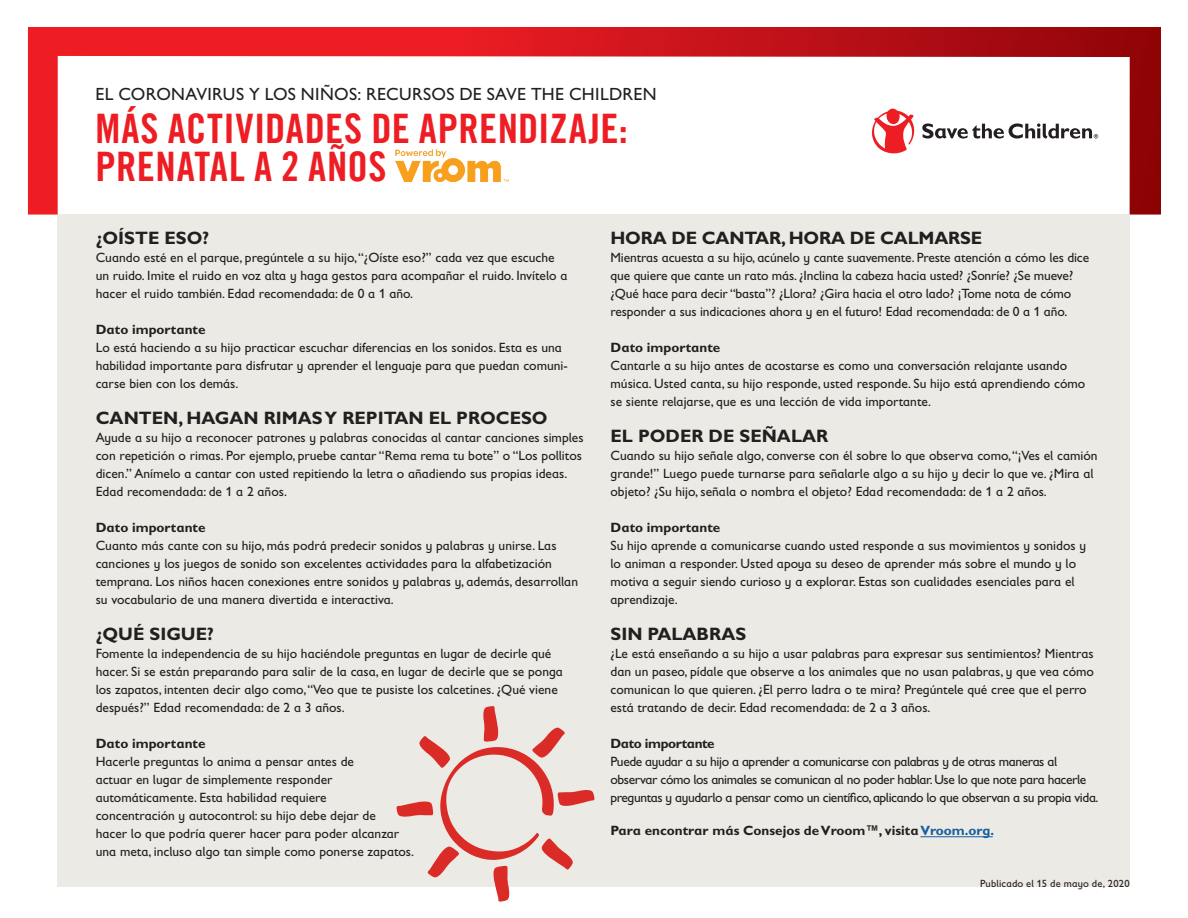
<style>
.page{position:relative;width:1188px;height:918px;background:#fff}
.page>*{position:absolute;margin:0;border:0;box-sizing:border-box;transform-origin:0 0}
.t1{font:40.8px/38.2px "Trade Gothic LT Com Bd Cn 20";letter-spacing:.01em;color:#ee1d23}
.t2{font:700 18px "Gill Sans Infant Std";color:#231f20}
.t3{font:17.7px "Gill Sans Infant Std";letter-spacing:.02em;color:#231f20}
.t4{font:13.5px/18px "Gill Sans Infant Std";color:#231f20}
.t5{font:13.5px/18px "Gill Sans Infant Std";letter-spacing:-.03em;color:#231f20}
.t6{font:700 13.5px "Gill Sans Infant Std";color:#231f20}
.t7{font:700 13.5px "Gill Sans Infant Std";letter-spacing:-.03em;color:#231f20}
.t8{font:10.5px "Gill Sans Infant Std";letter-spacing:.02em;color:#231f20}
.s1{color:#175d9e}
</style>
<div class="page">
<svg style="left:28px;top:27px;width:1133px;height:188px"></svg>
<svg style="left:872px;top:108px;width:44px;height:46px"></svg>
<svg style="left:922px;top:123px;width:176px;height:16px"></svg>
<div style="left:57px;top:214px;width:1073px;height:672px;background:#eceae4"></div>
<img style="left:395px;top:149px;width:114px;height:33px">
<svg style="left:395px;top:706px;width:201px;height:196px"></svg>
<hr style="left:920px;top:836px;width:73px;height:1px;background:#175d9e">
<h3 class="t3" style="left:96px;top:84px;width:563px">EL CORONAVIRUS Y LOS NIÑOS: RECURSOS DE SAVE THE CHILDREN</h3>
<h1 class="t1" style="left:96px;top:109px;width:534px">MÁS ACTIVIDADES DE APRENDIZAJE:<br>PRENATAL A 2 AÑOS</h1>
<h2 class="t2" style="left:96px;top:228px;width:115px">¿OÍSTE ESO?</h2>
<p class="t4" style="left:96px;top:249px;width:473px">Cuando esté en el parque, pregúntele a su hijo, “¿Oíste eso?” cada vez que escuche un ruido. Imite el ruido en voz alta y haga gestos para acompañar el ruido. Invítelo a hacer el ruido también. Edad recomendada: de 0 a 1 año.</p>
<p class="t6" style="left:96px;top:322px;width:111px">Dato importante</p>
<p class="t4" style="left:96px;top:339px;width:474px">Lo está haciendo a su hijo practicar escuchar diferencias en los sonidos. Esta es una habilidad importante para disfrutar y aprender el lenguaje para que puedan comuni&shy;carse bien con los demás.</p>
<h2 class="t2" style="left:96px;top:408px;width:453px">CANTEN, HAGAN RIMAS Y REPITAN EL PROCESO</h2>
<p class="t4" style="left:96px;top:429px;width:489px">Ayude a su hijo a reconocer patrones y palabras conocidas al cantar canciones simples con repetición o rimas. Por ejemplo, pruebe cantar “Rema rema tu bote” o “Los pollitos dicen.” Anímelo a cantar con usted repitiendo la letra o añadiendo sus propias ideas.<br>Edad recomendada: de 1 a 2 años.</p>
<p class="t6" style="left:96px;top:520px;width:111px">Dato importante</p>
<p class="t4" style="left:96px;top:537px;width:484px">Cuanto más cante con su hijo, más podrá predecir sonidos y palabras y unirse. Las canciones y los juegos de sonido son excelentes actividades para la alfabetización temprana. Los niños hacen conexiones entre sonidos y palabras y, además, desarrollan su vocabulario de una manera divertida e interactiva.</p>
<h2 class="t2" style="left:96px;top:624px;width:120px">¿QUÉ SIGUE?</h2>
<p class="t4" style="left:96px;top:645px;width:469px">Fomente la independencia de su hijo haciéndole preguntas en lugar de decirle qué hacer. Si se están preparando para salir de la casa, en lugar de decirle que se ponga los zapatos, intenten decir algo como, “Veo que te pusiste los calcetines. ¿Qué viene después?” Edad recomendada: de 2 a 3 años.</p>
<p class="t6" style="left:96px;top:736px;width:111px">Dato importante</p>
<p class="t4" style="left:96px;top:753px;width:320px">Hacerle preguntas lo anima a pensar antes de<br>actuar en lugar de simplemente responder automáticamente. Esta habilidad requiere<br>concentración y autocontrol: su hijo debe dejar de<br>hacer lo que podría querer hacer para poder alcanzar una meta, incluso algo tan simple como ponerse zapatos.</p>
<h2 class="t2" style="left:611px;top:228px;width:373px">HORA DE CANTAR, HORA DE CALMARSE</h2>
<p class="t4" style="left:611px;top:249px;width:480px">Mientras acuesta a su hijo, acúnelo y cante suavemente. Preste atención a cómo les dice que quiere que cante un rato más. ¿Inclina la cabeza hacia usted? ¿Sonríe? ¿Se mueve? ¿Qué hace para decir “basta”? ¿Llora? ¿Gira hacia el otro lado? ¡Tome nota de cómo responder a sus indicaciones ahora y en el futuro! Edad recomendada: de 0 a 1 año.</p>
<p class="t6" style="left:611px;top:340px;width:111px">Dato importante</p>
<p class="t4" style="left:611px;top:357px;width:476px">Cantarle a su hijo antes de acostarse es como una conversación relajante usando música. Usted canta, su hijo responde, usted responde. Su hijo está aprendiendo cómo se siente relajarse, que es una lección de vida importante.</p>
<h2 class="t2" style="left:611px;top:426px;width:219px">EL PODER DE SEÑALAR</h2>
<p class="t4" style="left:611px;top:447px;width:489px">Cuando su hijo señale algo, converse con él sobre lo que observa como, “¡Ves el camión grande!” Luego puede turnarse para señalarle algo a su hijo y decir lo que ve. ¿Mira al objeto? ¿Su hijo, señala o nombra el objeto? Edad recomendada: de 1 a 2 años.</p>
<p class="t6" style="left:611px;top:520px;width:111px">Dato importante</p>
<p class="t4" style="left:611px;top:537px;width:477px">Su hijo aprende a comunicarse cuando usted responde a sus movimientos y sonidos y lo animan a responder. Usted apoya su deseo de aprender más sobre el mundo y lo motiva a seguir siendo curioso y a explorar. Estas son cualidades esenciales para el aprendizaje.</p>
<h2 class="t2" style="left:611px;top:624px;width:137px">SIN PALABRAS</h2>
<p class="t4" style="left:611px;top:645px;width:485px">¿Le está enseñando a su hijo a usar palabras para expresar sus sentimientos? Mientras dan un paseo, pídale que observe a los animales que no usan palabras, y que vea cómo comunican lo que quieren. ¿El perro ladra o te mira? Pregúntele qué cree que el perro está tratando de decir. Edad recomendada: de 2 a 3 años.</p>
<p class="t7" style="left:611px;top:736px;width:106px">Dato importante</p>
<p class="t5" style="left:611px;top:753px;width:490px">Puede ayudar a su hijo a aprender a comunicarse con palabras y de otras maneras al observar cómo los animales se comunican al no poder hablar. Use lo que note para hacerle preguntas y ayudarlo a pensar como un científico, aplicando lo que observan a su propia vida.</p>
<p class="t6" style="left:611px;top:823px;width:385px">Para encontrar más Consejos de Vroom™, visita <span class="s1">Vroom.org.</span></p>
<p class="t8" style="left:980px;top:877px;width:151px">Publicado el 15 de mayo de, 2020</p>
</div>
